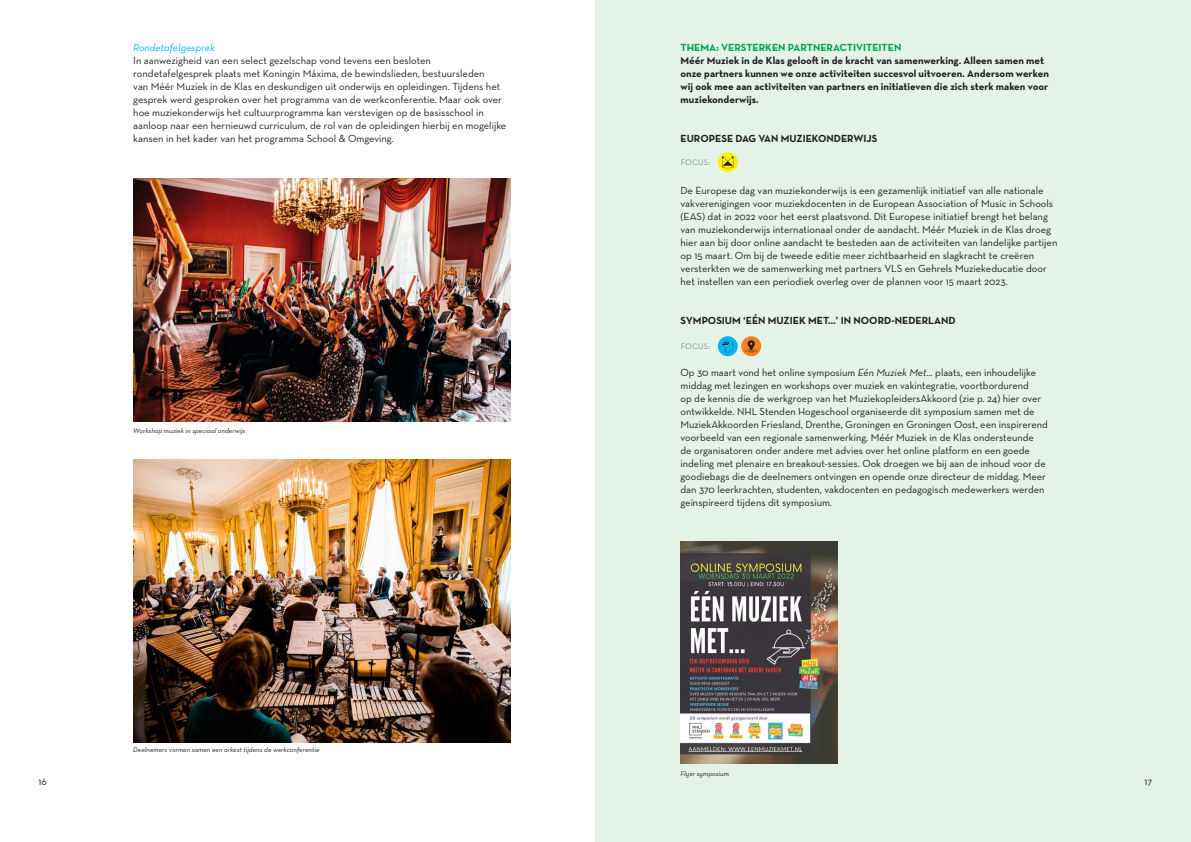
<style>
.page{position:relative;width:1191px;height:842px;background:#fff}
.page>*{position:absolute;margin:0;border:0;box-sizing:border-box;transform-origin:0 0}
._01_Brood{font:10.5px/13px "Neutraface Text";color:#231f20}
._01_Brood-2{font:700 10.5px/13px "Neutraface Text";color:#231f20}
._03_H-2-Zwart{font:700 10.5px "Neutraface Text";color:#231f20}
._03_H-2_Thema{font:700 10.5px "Neutraface Text";color:#00a253}
._05_H-4_Italic{font:italic 10.5px "Neutraface Text";color:#00b6f0}
.t1{font:8px "Neutraface Text";letter-spacing:.04em;color:#939598}
.Bijschriften{font:italic 7px "Neutraface Text";color:#231f20}
.s1{font-style:italic}
</style>
<div class="page">
<div style="left:595px;top:0;width:596px;height:842px;background:#e4f2e8"></div>
<div style="left:718px;top:152px;width:19px;height:20px;background:#fff101;border-radius:50%"></div>
<svg style="left:722px;top:156px;width:12px;height:12px"></svg>
<div style="left:718px;top:336px;width:19px;height:20px;background:#00b6f0;border-radius:50%"></div>
<svg style="left:722px;top:340px;width:12px;height:12px"></svg>
<svg style="left:741px;top:336px;width:20px;height:20px"></svg>
<svg style="left:745px;top:340px;width:12px;height:12px"></svg>
<img style="left:680px;top:542px;width:158px;height:221px">
<img style="left:133px;top:178px;width:378px;height:243px">
<img style="left:133px;top:460px;width:377px;height:282px">
<p class="_05_H-4_Italic" style="left:133px;top:41px;width:83px">Rondetafelgesprek</p>
<p class="_01_Brood" style="left:133px;top:53px;width:374px">In aanwezigheid van een select gezelschap vond tevens een besloten rondetafelgesprek plaats met Koningin Máxima, de bewindslieden, bestuursleden<br>van Méér Muziek in de Klas en deskundigen uit onderwijs en opleidingen. Tijdens het gesprek werd gesproken over het programma van de werkconferentie. Maar ook over hoe muziekonderwijs het cultuurprogramma kan verstevigen op de basisschool in aanloop naar een hernieuwd curriculum, de rol van de opleidingen hierbij en mogelijke kansen in het kader van het programma School &amp; Omgeving.</p>
<p class="Bijschriften" style="left:133px;top:426px;width:114px">Workshop muziek in speciaal onderwijs</p>
<p class="Bijschriften" style="left:133px;top:745px;width:188px">Deelnemers vormen samen een orkest tijdens de werkconferentie</p>
<p class="_03_H-2_Thema" style="left:680px;top:40px;width:222px">THEMA: VERSTERKEN PARTNERACTIVITEITEN</p>
<p class="_01_Brood-2" style="left:680px;top:54px;width:370px">Méér Muziek in de Klas gelooft in de kracht van samenwerking. Alleen samen met onze partners kunnen we onze activiteiten succesvol uitvoeren. Andersom werken wij ook mee aan activiteiten van partners en initiatieven die zich sterk maken voor muziekonderwijs.</p>
<p class="_03_H-2-Zwart" style="left:680px;top:131px;width:198px">EUROPESE DAG VAN MUZIEKONDERWIJS</p>
<p class="t1" style="left:680px;top:157px;width:31px">FOCUS:</p>
<p class="_01_Brood" style="left:680px;top:183px;width:378px">De Europese dag van muziekonderwijs is een gezamenlijk initiatief van alle nationale vakverenigingen voor muziekdocenten in de European Association of Music in Schools (EAS) dat in 2022 voor het eerst plaatsvond. Dit Europese initiatief brengt het belang van muziekonderwijs internationaal onder de aandacht. Méér Muziek in de Klas droeg hier aan bij door online aandacht te besteden aan de activiteiten van landelijke partijen op 15 maart. Om bij de tweede editie meer zichtbaarheid en slagkracht te creëren versterkten we de samenwerking met partners VLS en Gehrels Muziekeducatie door het instellen van een periodiek overleg over de plannen voor 15 maart 2023.</p>
<p class="_03_H-2-Zwart" style="left:680px;top:313px;width:276px">SYMPOSIUM ‘EÉN MUZIEK MET…’ IN NOORD-NEDERLAND</p>
<p class="t1" style="left:680px;top:341px;width:31px">FOCUS:</p>
<p class="_01_Brood" style="left:680px;top:365px;width:369px">Op 30 maart vond het online symposium <span class="s1">Eén Muziek Met…</span> plaats, een inhoudelijke middag met lezingen en workshops over muziek en vakintegratie, voortbordurend<br>op de kennis die de werkgroep van het MuziekopleidersAkkoord (zie p. 24) hier over ontwikkelde. NHL Stenden Hogeschool organiseerde dit symposium samen met de MuziekAkkoorden Friesland, Drenthe, Groningen en Groningen Oost, een inspirerend voorbeeld van een regionale samenwerking. Méér Muziek in de Klas ondersteunde<br>de organisatoren onder andere met advies over het online platform en een goede indeling met plenaire en breakout-sessies. Ook droegen we bij aan de inhoud voor de goodiebags die de deelnemers ontvingen en opende onze directeur de middag. Meer dan 370 leerkrachten, studenten, vakdocenten en pedagogisch medewerkers werden geïnspireerd tijdens dit symposium.</p>
<p class="Bijschriften" style="left:680px;top:769px;width:50px">Flyer symposium</p>
<p class="_01_Brood" style="left:38px;top:775px;width:10px">16</p>
<p class="_01_Brood" style="left:1144px;top:775px;width:9px">17</p>
</div>
